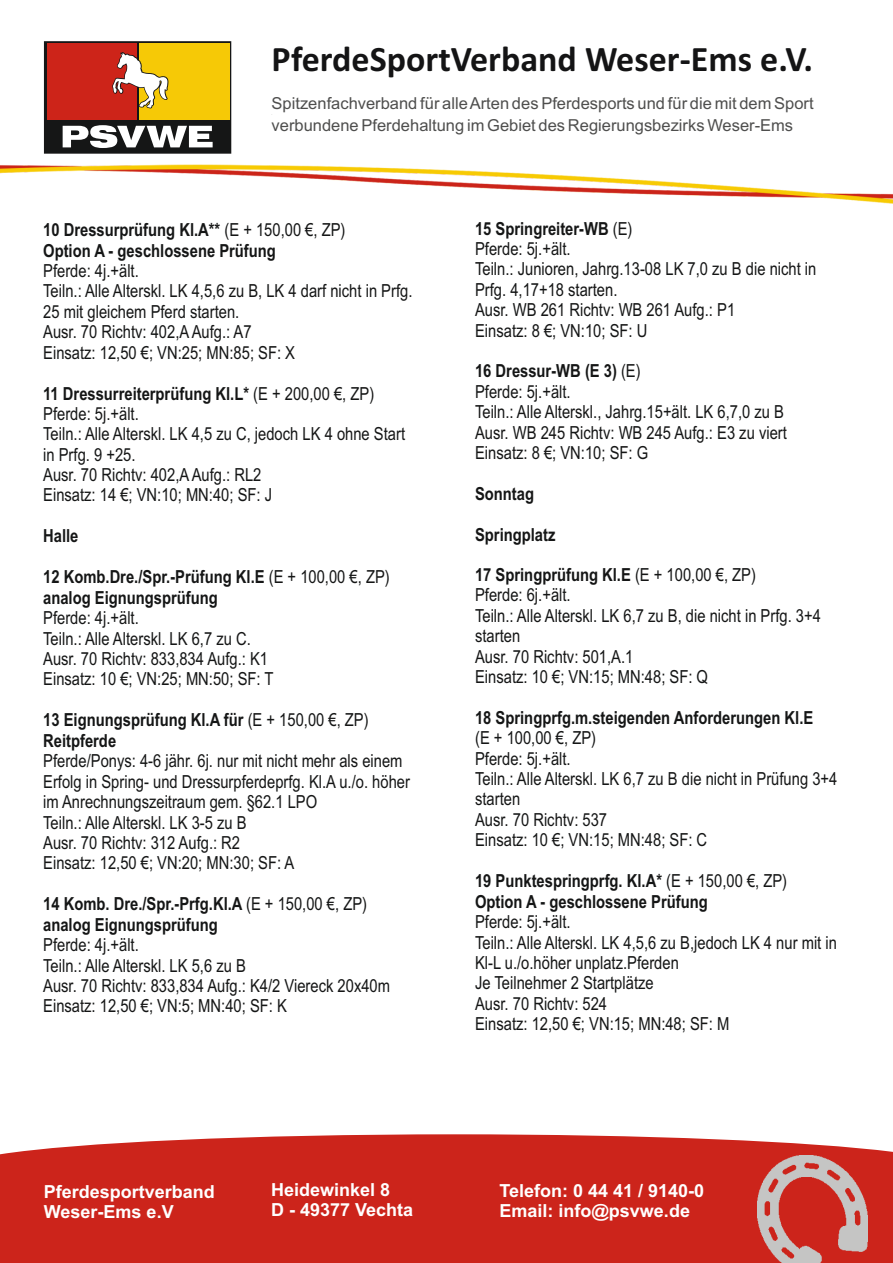
<style>
.page{position:relative;width:893px;height:1263px;background:#fff}
.page>*{position:absolute;margin:0;border:0;box-sizing:border-box;transform-origin:0 0}
.t1{font:700 36px "Calibri";color:#141415}
.t2{font:18px/20.4px "Arial Narrow";color:#151616}
.t3{font:700 18px/20.5px "Arial Narrow";color:#151616}
.t4{font:700 18px/20.1px "Arial";color:#fff}
.t5{font:16.5px/21.8px "Arial";color:#4e4e4d}
.s1{font-weight:400}
.s2{font-weight:700}
</style>
<div class="page">
<div style="left:0;top:1167px;width:893px;height:96px;background:#cc241b"></div>
<svg style="left:0;top:1134px;width:893px;height:66px;fill:#cc241b"></svg>
<svg style="left:44px;top:41px;width:187px;height:107px;background:#bb7837"></svg>
<img style="left:758px;top:1156px;width:110px;height:107px">
<img style="left:1px;top:148px;width:892px;height:56px">
<h1 class="t1" style="left:272px;top:44px;width:543px">PferdeSportVerband Weser-Ems e.V.</h1>
<p class="t5" style="left:272px;top:94px;width:544px">Spitzenfachverband für alle Arten des Pferdesports und für die mit dem Sport verbundene Pferdehaltung im Gebiet des Regierungsbezirks Weser-Ems</p>
<p class="t3" style="left:43px;top:221px;width:304px">10 Dressurprüfung Kl.A** <span class="s1">(E + 150,00 €, ZP)<br></span>Option A - geschlossene Prüfung</p>
<p class="t2" style="left:43px;top:262px;width:371px">Pferde: 4j.+ält.<br>Teiln.: Alle Alterskl. LK 4,5,6 zu B, LK 4 darf nicht in Prfg.<br>25 mit gleichem Pferd starten.<br>Ausr. 70 Richtv: 402,A Aufg.: A7<br>Einsatz: 12,50 €; VN:25; MN:85; SF: X</p>
<p class="t2" style="left:43px;top:385px;width:363px"><span class="s2">11 Dressurreiterprüfung Kl.L*</span> (E + 200,00 €, ZP)<br>Pferde: 5j.+ält.<br>Teiln.: Alle Alterskl. LK 4,5 zu C, jedoch LK 4 ohne Start in Prfg. 9 +25.<br>Ausr. 70 Richtv: 402,A Aufg.: RL2<br>Einsatz: 14 €; VN:10; MN:40; SF: J</p>
<p class="t3" style="left:43px;top:527px;width:37px">Halle</p>
<p class="t3" style="left:43px;top:568px;width:348px">12 Komb.Dre./Spr.-Prüfung Kl.E <span class="s1">(E + 100,00 €, ZP) </span>analog Eignungsprüfung</p>
<p class="t2" style="left:43px;top:609px;width:232px">Pferde: 4j.+ält.<br>Teiln.: Alle Alterskl. LK 6,7 zu C.<br>Ausr. 70 Richtv: 833,834 Aufg.: K1<br>Einsatz: 10 €; VN:25; MN:50; SF: T</p>
<p class="t3" style="left:43px;top:711px;width:327px">13 Eignungsprüfung Kl.A für <span class="s1">(E + 150,00 €, ZP)<br></span>Reitpferde</p>
<p class="t2" style="left:43px;top:752px;width:368px">Pferde/Ponys: 4-6 jähr. 6j. nur mit nicht mehr als einem Erfolg in Spring- und Dressurpferdeprfg. Kl.A u./o. höher im Anrechnungszeitraum gem. §62.1 LPO<br>Teiln.: Alle Alterskl. LK 3-5 zu B<br>Ausr. 70 Richtv: 312 Aufg.: R2<br>Einsatz: 12,50 €; VN:20; MN:30; SF: A</p>
<p class="t3" style="left:43px;top:895px;width:325px">14 Komb. Dre./Spr.-Prfg.Kl.A <span class="s1">(E + 150,00 €, ZP) </span>analog Eignungsprüfung</p>
<p class="t2" style="left:43px;top:936px;width:348px">Pferde: 4j.+ält.<br>Teiln.: Alle Alterskl. LK 5,6 zu B<br>Ausr. 70 Richtv: 833,834 Aufg.: K4/2 Viereck 20x40m Einsatz: 12,50 €; VN:5; MN:40; SF: K</p>
<p class="t2" style="left:475px;top:220px;width:343px"><span class="s2">15 Springreiter-WB</span> (E)<br>Pferde: 5j.+ält.<br>Teiln.: Junioren, Jahrg.13-08 LK 7,0 zu B die nicht in<br>Prfg. 4,17+18 starten.<br>Ausr. WB 261 Richtv: WB 261 Aufg.: P1<br>Einsatz: 8 €; VN:10; SF: U</p>
<p class="t2" style="left:475px;top:363px;width:313px"><span class="s2">16 Dressur-WB (E 3)</span> (E)<br>Pferde: 5j.+ält.<br>Teiln.: Alle Alterskl., Jahrg.15+ält. LK 6,7,0 zu B<br>Ausr. WB 245 Richtv: WB 245 Aufg.: E3 zu viert<br>Einsatz: 8 €; VN:10; SF: G</p>
<p class="t3" style="left:475px;top:485px;width:61px">Sonntag</p>
<p class="t3" style="left:475px;top:525px;width:82px">Springplatz</p>
<p class="t2" style="left:475px;top:566px;width:347px"><span class="s2">17 Springprüfung Kl.E</span> (E + 100,00 €, ZP)<br>Pferde: 6j.+ält.<br>Teiln.: Alle Alterskl. LK 6,7 zu B, die nicht in Prfg. 3+4 starten<br>Ausr. 70 Richtv: 501,A.1<br>Einsatz: 10 €; VN:15; MN:48; SF: Q</p>
<p class="t3" style="left:475px;top:709px;width:340px">18 Springprfg.m.steigenden Anforderungen Kl.E</p>
<p class="t2" style="left:475px;top:729px;width:364px">(E + 100,00 €, ZP)<br>Pferde: 5j.+ält.<br>Teiln.: Alle Alterskl. LK 6,7 zu B die nicht in Prüfung 3+4 starten<br>Ausr. 70 Richtv: 537<br>Einsatz: 10 €; VN:15; MN:48; SF: C</p>
<p class="t3" style="left:475px;top:872px;width:314px">19 Punktespringprfg. Kl.A* <span class="s1">(E + 150,00 €, ZP)<br></span>Option A - geschlossene Prüfung</p>
<p class="t2" style="left:475px;top:913px;width:363px">Pferde: 5j.+ält.<br>Teiln.: Alle Alterskl. LK 4,5,6 zu B,jedoch LK 4 nur mit in<br>Kl-L u./o.höher unplatz.Pferden<br>Je Teilnehmer 2 Startplätze<br>Ausr. 70 Richtv: 524<br>Einsatz: 12,50 €; VN:15; MN:48; SF: M</p>
<p class="t4" style="left:44px;top:1183px;width:173px">Pferdesportverband<br>Weser-Ems e.V</p>
<p class="t4" style="left:271px;top:1181px;width:144px">Heidewinkel 8<br>D - 49377 Vechta</p>
<p class="t4" style="left:499px;top:1182px;width:206px">Telefon: 0 44 41 / 9140-0<br>Email: info@psvwe.de</p>
</div>
